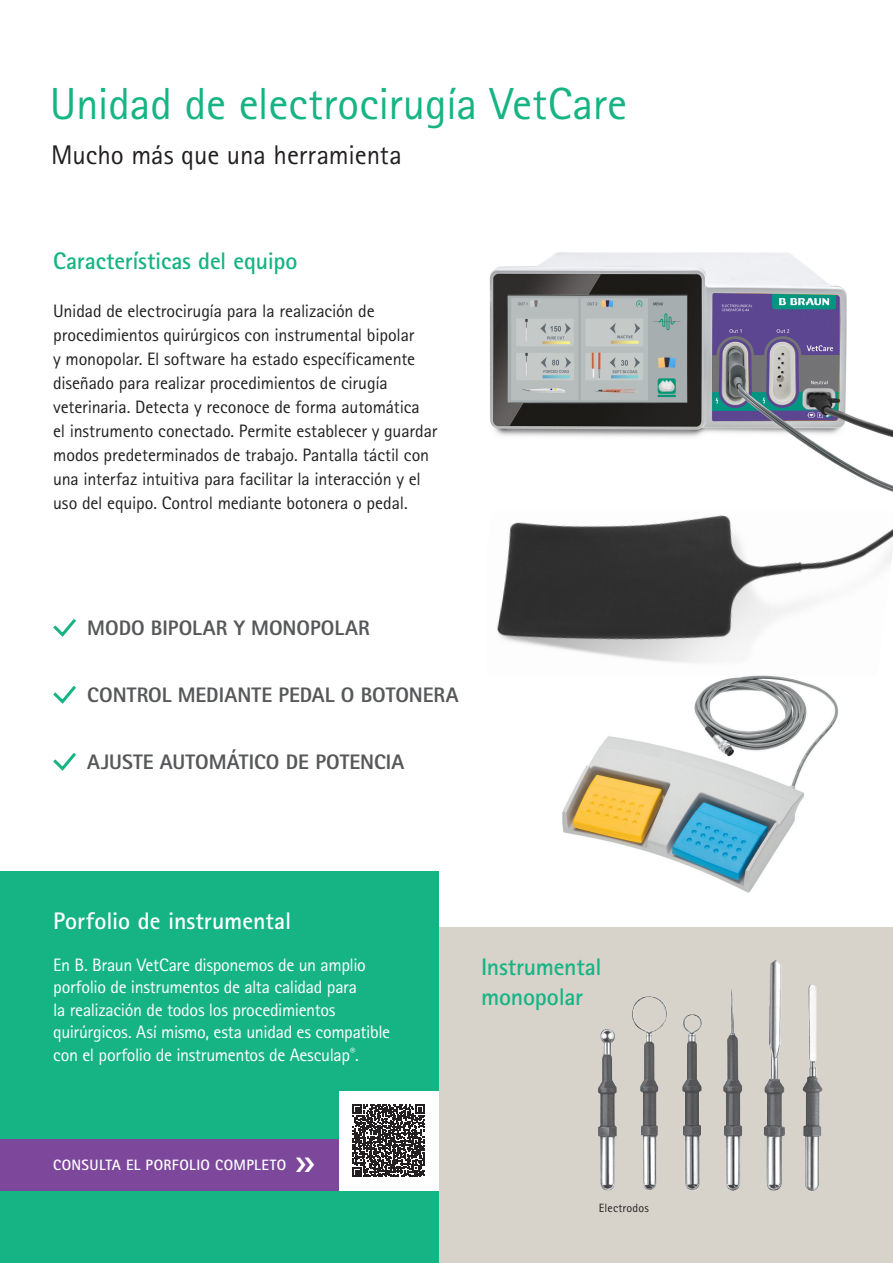
<style>
.page{position:relative;width:893px;height:1263px;background:#fff}
.page>*{position:absolute;margin:0;border:0;box-sizing:border-box;transform-origin:0 0}
.t1{font:45px "Rotis Sans Serif Pro";letter-spacing:-.005em;color:#16b484}
.t2{font:27px "Rotis Sans Serif Pro";letter-spacing:-.005em;color:#231f20}
.t3{font:700 24px/30px "Rotis Sans Serif Pro";letter-spacing:-.01em;color:#16b484}
.t4{font:700 24px "Rotis Sans Serif Pro";color:#fff}
.t5{font:800 21px "Rotis Sans Serif Pro";color:#57585a}
.t6{font:18px/24px "Rotis Sans Serif Pro";letter-spacing:-.01em;color:#231f20}
.t7{font:18px/22.5px "Rotis Sans Serif Pro";letter-spacing:-.02em;color:#fff}
.t8{font:700 15px "Rotis Sans Serif Pro";letter-spacing:.025em;color:#fff}
.t9{font:12px "Rotis Sans Serif Pro";letter-spacing:.015em;color:#231f20}
</style>
<div class="page">
<div style="left:0;top:927px;width:893px;height:336px;background:#d7d3cb"></div>
<div style="left:0;top:872px;width:438px;height:391px;background:#16b484"></div>
<img style="left:489px;top:252px;width:404px;height:240px">
<img style="left:497px;top:515px;width:396px;height:148px">
<img style="left:562px;top:675px;width:276px;height:218px">
<svg style="left:53px;top:619px;width:23px;height:18px"></svg>
<svg style="left:53px;top:685px;width:23px;height:19px"></svg>
<svg style="left:53px;top:752px;width:23px;height:19px"></svg>
<div style="left:0;top:1140px;width:339px;height:51px;background:#7d489c"></div>
<div style="left:339px;top:1091px;width:99px;height:100px;background:#fff"></div>
<svg style="left:352px;top:1104px;width:73px;height:73px"></svg>
<img style="left:802px;top:984px;width:21px;height:207px">
<img style="left:764px;top:960px;width:21px;height:231px">
<img style="left:723px;top:989px;width:19px;height:202px">
<img style="left:682px;top:1014px;width:20px;height:176px">
<img style="left:632px;top:996px;width:35px;height:194px">
<img style="left:597px;top:1029px;width:20px;height:162px">
<h1 class="t1" style="left:50px;top:77px;width:579px">Unidad de electrocirugía VetCare</h1>
<h2 class="t2" style="left:51px;top:139px;width:352px">Mucho más que una herramienta</h2>
<h3 class="t3" style="left:53px;top:246px;width:246px">Características del equipo</h3>
<p class="t6" style="left:53px;top:299px;width:386px">Unidad de electrocirugía para la realización de procedimientos quirúrgicos con instrumental bipolar<br>y monopolar. El software ha estado específicamente diseñado para realizar procedimientos de cirugía veterinaria. Detecta y reconoce de forma automática<br>el instrumento conectado. Permite establecer y guardar modos predeterminados de trabajo. Pantalla táctil con una interfaz intuitiva para facilitar la interacción y el uso del equipo. Control mediante botonera o pedal.</p>
<p class="t5" style="left:87px;top:614px;width:284px">MODO BIPOLAR Y MONOPOLAR</p>
<p class="t5" style="left:87px;top:681px;width:373px">CONTROL MEDIANTE PEDAL O BOTONERA</p>
<p class="t5" style="left:87px;top:748px;width:319px">AJUSTE AUTOMÁTICO DE POTENCIA</p>
<h3 class="t4" style="left:53px;top:906px;width:240px">Porfolio de instrumental</h3>
<p class="t7" style="left:53px;top:954px;width:339px">En B. Braun VetCare disponemos de un amplio porfolio de instrumentos de alta calidad para<br>la realización de todos los procedimientos quirúrgicos. Así mismo, esta unidad es compatible con el porfolio de instrumentos de Aesculap<sup>®</sup>.</p>
<h3 class="t3" style="left:481px;top:952px;width:122px">Instrumental monopolar</h3>
<p class="t8" style="left:53px;top:1155px;width:234px">CONSULTA EL PORFOLIO COMPLETO</p>
<p class="t9" style="left:599px;top:1200px;width:52px">Electrodos</p>
</div>
